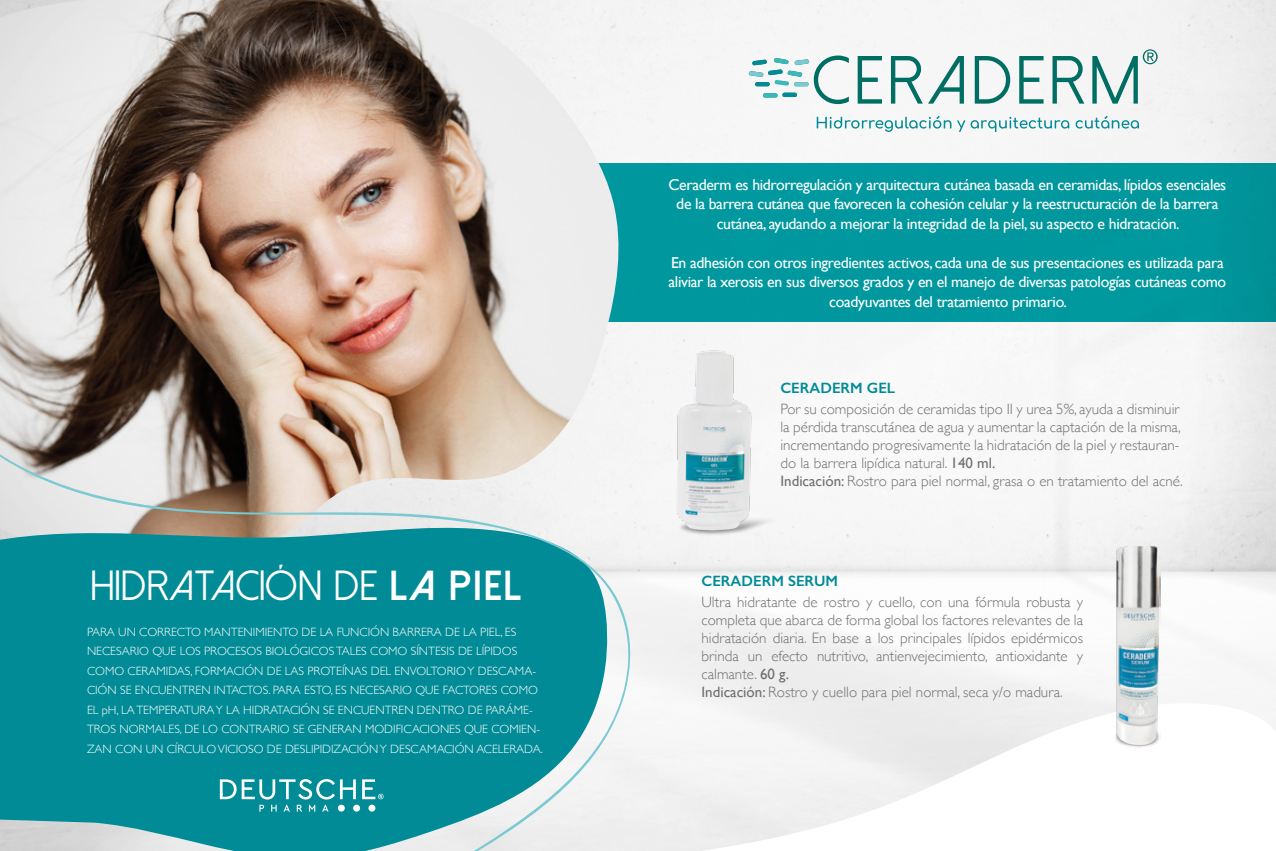
<style>
.page{position:relative;width:1276px;height:851px;background:#fff}
.page>*{position:absolute;margin:0;border:0;box-sizing:border-box;transform-origin:0 0}
.t1{font:42px "Dolce Vita";letter-spacing:.03em;color:#fff}
.t2{font:15.75px/19.5px "Gill Sans";letter-spacing:-.02em;color:#fff;text-align:center}
.t3{font:300 15px/18px "Gill Sans";color:#706f6f}
.t4{font:600 15px "Gill Sans";color:#008b96}
.t5{font:300 12px/19.5px "Gill Sans";color:#fff}
.s1{font-weight:800}
.s2{font-weight:400}
</style>
<div class="page">
<img style="left:624px;top:0;width:652px;height:697px">
<div style="left:566px;top:163px;width:710px;height:158px;background:#009ea4"></div>
<svg style="left:816px;top:116px;width:135px;height:16px"></svg>
<svg style="left:957px;top:117px;width:112px;height:15px"></svg>
<svg style="left:1075px;top:116px;width:64px;height:13px"></svg>
<svg style="left:857px;top:56px;width:25px;height:48px"></svg>
<svg style="left:891px;top:56px;width:73px;height:48px"></svg>
<svg style="left:974px;top:56px;width:36px;height:48px"></svg>
<svg style="left:1019px;top:56px;width:24px;height:48px"></svg>
<svg style="left:1052px;top:56px;width:32px;height:48px"></svg>
<svg style="left:748px;top:56px;width:101px;height:48px"></svg>
<svg style="left:1092px;top:49px;width:65px;height:55px"></svg>
<img style="left:0;top:0;width:624px;height:446px">
<svg style="left:0;top:446px;width:634px;height:404px;background:#41a0a6"></svg>
<img style="left:656px;top:341px;width:129px;height:209px">
<svg style="left:555px;top:697px;width:721px;height:153px"></svg>
<img style="left:1113px;top:545px;width:47px;height:206px">
<div style="left:353px;top:804px;width:7px;height:7px;background:#fff;border-radius:50%"></div>
<div style="left:368px;top:804px;width:7px;height:7px;background:#fff;border-radius:50%"></div>
<svg style="left:220px;top:779px;width:136px;height:32px;background:#3aa5ae"></svg>
<svg style="left:362px;top:779px;width:21px;height:20px"></svg>
<h1 class="t1" style="left:91px;top:564px;width:432px">HIDRATACIÓN DE <span class="s1">LA PIEL</span></h1>
<p class="t5" style="left:87px;top:621px;width:457px">PARA UN CORRECTO MANTENIMIENTO DE LA FUNCIÓN BARRERA DE LA PIEL, ES NECESARIO QUE LOS PROCESOS BIOLÓGICOS TALES COMO SÍNTESIS DE LÍPIDOS COMO CERAMIDAS, FORMACIÓN DE LAS PROTEÍNAS DEL ENVOLTORIO Y DESCAMA-CIÓN SE ENCUENTREN INTACTOS. PARA ESTO, ES NECESARIO QUE FACTORES COMO EL pH, LA TEMPERATURA Y LA HIDRATACIÓN SE ENCUENTREN DENTRO DE PARÁME-TROS NORMALES, DE LO CONTRARIO SE GENERAN MODIFICACIONES QUE COMIEN-ZAN CON UN CÍRCULO VICIOSO DE DESLIPIDIZACIÓN Y DESCAMACIÓN ACELERADA.</p>
<p class="t2" style="left:668px;top:174px;width:559px">Ceraderm es hidrorregulación y arquitectura cutánea basada en ceramidas, lípidos esenciales de la barrera cutánea que favorecen la cohesión celular y la reestructuración de la barrera cutánea, ayudando a mejorar la integridad de la piel, su aspecto e hidratación.</p>
<p class="t2" style="left:668px;top:252px;width:559px">En adhesión con otros ingredientes activos, cada una de sus presentaciones es utilizada para aliviar la xerosis en sus diversos grados y en el manejo de diversas patologías cutáneas como coadyuvantes del tratamiento primario.</p>
<p class="t4" style="left:780px;top:378px;width:116px">CERADERM GEL</p>
<p class="t3" style="left:780px;top:399px;width:404px">Por su composición de ceramidas tipo II y urea 5%, ayuda a disminuir la pérdida transcutánea de agua y aumentar la captación de la misma, incrementando progresivamente la hidratación de la piel y restauran&shy;do la barrera lipídica natural. <span class="s2">140 ml.<br>Indicación:</span> Rostro para piel normal, grasa o en tratamiento del acné.</p>
<p class="t4" style="left:701px;top:572px;width:138px">CERADERM SERUM</p>
<p class="t3" style="left:701px;top:592px;width:383px">Ultra hidratante de rostro y cuello, con una fórmula robusta y completa que abarca de forma global los factores relevantes de la hidratación diaria. En base a los principales lípidos epidérmicos brinda un efecto nutritivo, antienvejecimiento, antioxidante y calmante. <span class="s2">60 g.<br>Indicación:</span> Rostro y cuello para piel normal, seca y/o madura.</p>
</div>
